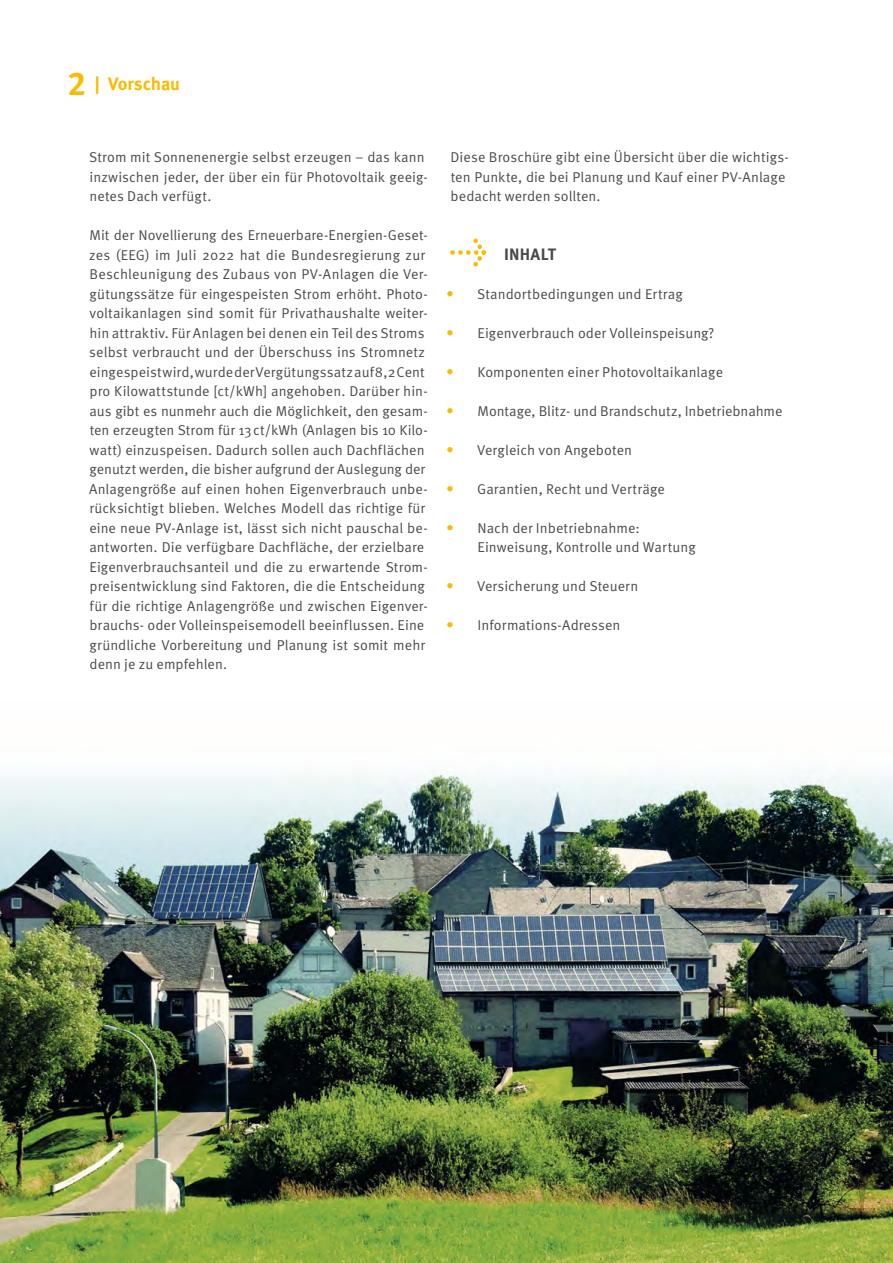
<style>
.page{position:relative;width:893px;height:1263px;background:#fff}
.page>*{position:absolute;margin:0;border:0;box-sizing:border-box;transform-origin:0 0}
.Ü1{font:700 33px "Meta OT";color:#fabb00}
.Ü3{font:700 18px "Meta OT";letter-spacing:-.01em;color:#fabb00}
.Fließtext{font:700 16.5px "Meta OT";letter-spacing:.015em;color:#4b4b4d}
.Fließtext-2{font:14.25px/19.5px "Meta OT Norm";letter-spacing:.005em;color:#4b4b4d}
.s1{font-size:15px;color:#fabb00}
</style>
<div class="page">
<img style="left:0;top:772px;width:893px;height:491px">
<svg style="left:450px;top:238px;width:36px;height:28px"></svg>
<p class="Ü1" style="left:67px;top:63px;width:20px">2</p>
<p class="Ü3" style="left:95px;top:73px;width:87px">| Vorschau</p>
<p class="Fließtext-2" style="left:89px;top:148px;width:340px">Strom mit Sonnenenergie selbst erzeugen – das kann inzwischen jeder, der über ein für Photovoltaik geeig&shy;netes Dach verfügt.</p>
<p class="Fließtext-2" style="left:89px;top:226px;width:340px">Mit der Novellierung des Erneuerbare-Energien-Geset&shy;zes (EEG) im Juli 2022 hat die Bundesregierung zur Beschleunigung des Zubaus von PV-Anlagen die Ver&shy;gütungssätze für eingespeisten Strom erhöht. Photo&shy;voltaikanlagen sind somit für Privathaushalte weiter&shy;hin attraktiv. Für Anlagen bei denen ein Teil des Stroms selbst verbraucht und der Überschuss ins Stromnetz eingespeist wird, wurde der Vergütungssatz auf 8,2 Cent pro Kilowattstunde [ct/kWh] angehoben. Darüber hin&shy;aus gibt es nunmehr auch die Möglichkeit, den gesam&shy;ten erzeugten Strom für 13ct/kWh (Anlagen bis 10 Kilo&shy;watt) einzuspeisen. Dadurch sollen auch Dachflächen genutzt werden, die bisher aufgrund der Auslegung der Anlagengröße auf einen hohen Eigenverbrauch unbe&shy;rücksichtigt blieben. Welches Modell das richtige für eine neue PV-Anlage ist, lässt sich nicht pauschal be&shy;antworten. Die verfügbare Dachfläche, der erzielbare Eigenverbrauchsanteil und die zu erwartende Strom&shy;preisentwicklung sind Faktoren, die die Entscheidung für die richtige Anlagengröße und zwischen Eigenver&shy;brauchs- oder Volleinspeisemodell beeinflussen. Eine gründliche Vorbereitung und Planung ist somit mehr denn je zu empfehlen.</p>
<p class="Fließtext-2" style="left:450px;top:148px;width:340px">Diese Broschüre gibt eine Übersicht über die wichtigs&shy;ten Punkte, die bei Planung und Kauf einer PV-Anlage bedacht werden sollten.</p>
<p class="Fließtext" style="left:504px;top:244px;width:54px">INHALT</p>
<p class="Fließtext-2" style="left:446px;top:284px;width:238px"><span class="s1">•</span> Standortbedingungen und Ertrag</p>
<p class="Fließtext-2" style="left:446px;top:323px;width:270px"><span class="s1">•</span> Eigenverbrauch oder Volleinspeisung?</p>
<p class="Fließtext-2" style="left:446px;top:362px;width:278px"><span class="s1">•</span> Komponenten einer Photovoltaikanlage</p>
<p class="Fließtext-2" style="left:446px;top:401px;width:338px"><span class="s1">•</span> Montage, Blitz- und Brandschutz, Inbetriebnahme</p>
<p class="Fließtext-2" style="left:446px;top:440px;width:187px"><span class="s1">•</span> Vergleich von Angeboten</p>
<p class="Fließtext-2" style="left:446px;top:479px;width:220px"><span class="s1">•</span> Garantien, Recht und Verträge</p>
<p class="Fließtext-2" style="left:477px;top:518px;width:220px;text-indent:-31px"><span class="s1">•</span> Nach der Inbetriebnahme:<br>Einweisung, Kontrolle und Wartung</p>
<p class="Fließtext-2" style="left:446px;top:577px;width:194px"><span class="s1">•</span> Versicherung und Steuern</p>
<p class="Fließtext-2" style="left:446px;top:616px;width:176px"><span class="s1">•</span> Informations-Adressen</p>
</div>
